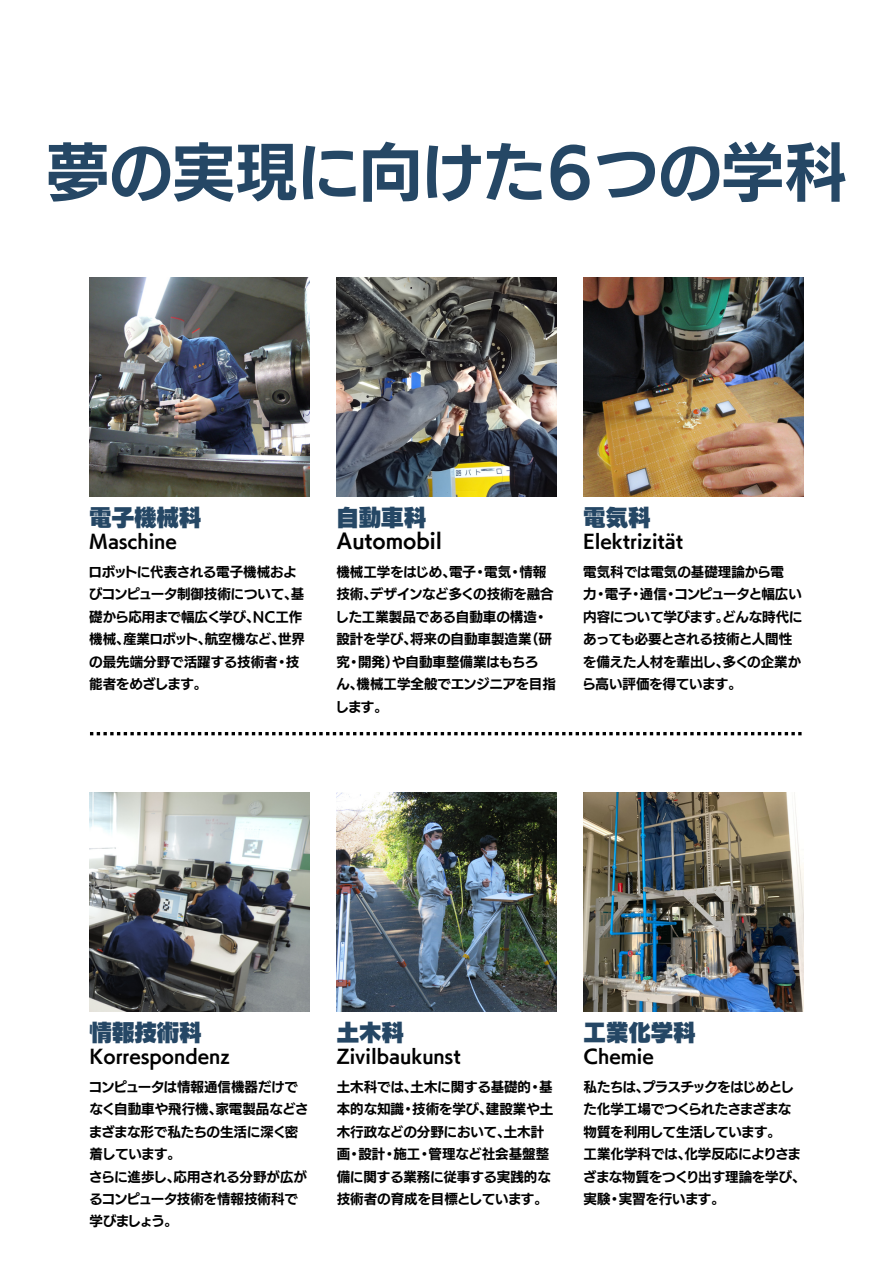
<style>
.page{position:relative;width:893px;height:1264px;background:#fff}
.page>*{position:absolute;margin:0;border:0;box-sizing:border-box;transform-origin:0 0}
.t1{font:63px "TEST UD Kakugo Large B";color:#254765}
.t2{font:22.35px "TEST UD Kakugo Large U";color:#254765}
.t3{font:19.35px "TEST UD Kakugo Large B";color:#000}
.t4{font:17.85px "TEST UD Kakugo Large B";color:#000}
.t5{font:13.5px/22.5px "TEST UD Kakugo Large B";color:#000}
</style>
<div class="page">
<img style="left:89px;top:277px;width:220px;height:220px">
<img style="left:336px;top:277px;width:220px;height:220px">
<img style="left:583px;top:277px;width:220px;height:220px">
<img style="left:90px;top:792px;width:219px;height:219px">
<img style="left:337px;top:792px;width:219px;height:219px">
<img style="left:583px;top:792px;width:220px;height:219px">
<svg style="left:90px;top:732px;width:711px;height:3px"></svg>
<p class="t1" style="left:46px;top:140px;width:802px">夢の実現に向けた６つの学科</p>
<p class="t2" style="left:89px;top:506px;width:114px">電子機械科</p>
<p class="t4" style="left:89px;top:532px;width:89px">Maschine</p>
<p class="t5" style="left:89px;top:560px;width:217px">ロボットに代表される電子機械およびコンピュータ制御技術について、基礎から応用まで幅広く学び、NC工作機械、産業ロボット、航空機など、世界の最先端分野で活躍する技術者・技能者をめざします。</p>
<p class="t2" style="left:336px;top:506px;width:91px">自動車科</p>
<p class="t3" style="left:336px;top:531px;width:107px">Automobil</p>
<p class="t5" style="left:336px;top:560px;width:221px">機械工学をはじめ、電子・電気・情報技術、デザインなど多くの技術を融合した工業製品である自動車の構造・設計を学び、将来の自動車製造業（研究・開発）や自動車整備業はもちろ<br>ん、機械工学全般でエンジニアを目指します。</p>
<p class="t2" style="left:583px;top:506px;width:69px">電気科</p>
<p class="t4" style="left:583px;top:532px;width:101px">Elektrizität</p>
<p class="t5" style="left:583px;top:560px;width:220px">電気科では電気の基礎理論から電<br>力・電子・通信・コンピュータと幅広い内容について学びます。どんな時代にあっても必要とされる技術と人間性を備えた人材を輩出し、多くの企業から高い評価を得ています。</p>
<p class="t2" style="left:90px;top:1021px;width:114px">情報技術科</p>
<p class="t4" style="left:90px;top:1046px;width:142px">Korrespondenz</p>
<p class="t5" style="left:90px;top:1075px;width:220px">コンピュータは情報通信機器だけでなく自動車や飛行機、家電製品などさまざまな形で私たちの生活に深く密着しています。</p>
<p class="t5" style="left:90px;top:1165px;width:219px">さらに進歩し、応用される分野が広がるコンピュータ技術を情報技術科で学びましょう。</p>
<p class="t2" style="left:337px;top:1021px;width:69px">土木科</p>
<p class="t4" style="left:337px;top:1046px;width:125px">Zivilbaukunst</p>
<p class="t5" style="left:337px;top:1075px;width:217px">土木科では、土木に関する基礎的・基本的な知識・技術を学び、建設業や土木行政などの分野において、土木計画・設計・施工・管理など社会基盤整備に関する業務に従事する実践的な技術者の育成を目標としています。</p>
<p class="t2" style="left:583px;top:1021px;width:114px">工業化学科</p>
<p class="t4" style="left:583px;top:1046px;width:72px">Chemie</p>
<p class="t5" style="left:583px;top:1075px;width:211px">私たちは、プラスチックをはじめとした化学工場でつくられたさまざまな物質を利用して生活しています。</p>
<p class="t5" style="left:583px;top:1142px;width:218px;text-align:justify">工業化学科では、化学反応によりさまざまな物質をつくり出す理論を学び、実験・実習を行います。</p>
</div>
